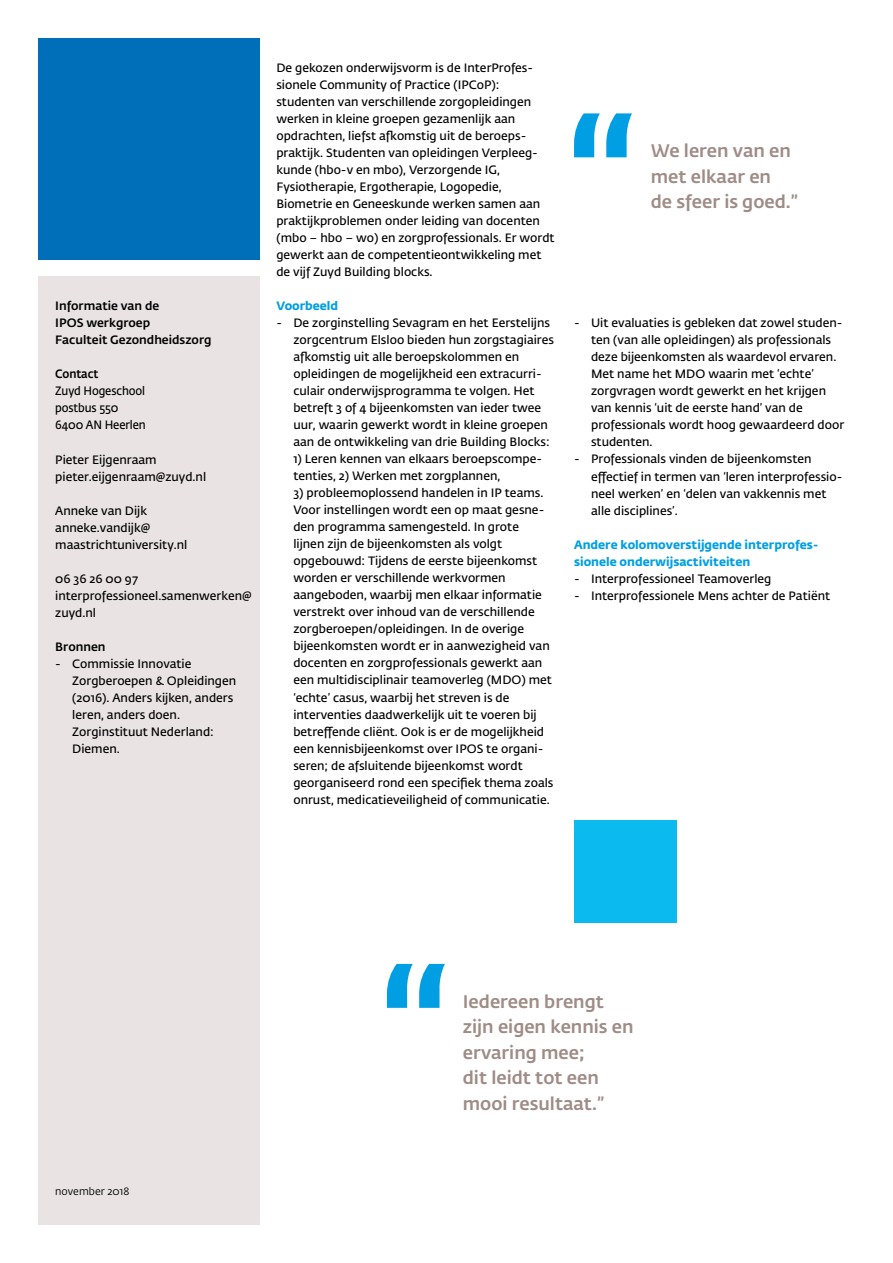
<style>
.page{position:relative;width:893px;height:1263px;background:#fff}
.page>*{position:absolute;margin:0;border:0;box-sizing:border-box;transform-origin:0 0}
.t1{font:500 18px/25.5px "Fedra Sans Std";color:#9f8c86}
.t2{font:600 12px/17px "Fedra Sans Std";color:#000}
.t3{font:700 12px/17px "Fedra Sans Std";color:#009fe3}
.t4{font:500 12px/17px "Fedra Sans Std";color:#000}
.t5{font:600 12px/17px "Fedra Sans Std";color:#000;scale:.93 1}
.t6{font:500 12px "Fedra Sans Std";color:#000;scale:.93 1}
.t7{font:10.5px "Fedra Sans Std";color:#000}
</style>
<div class="page">
<div style="left:38px;top:276px;width:221px;height:949px;background:#e9e4e3"></div>
<div style="left:38px;top:38px;width:221px;height:221px;background:#006fb9"></div>
<svg style="left:387px;top:964px;width:58px;height:44px"></svg>
<div style="left:574px;top:821px;width:102px;height:102px;background:#0bbbef"></div>
<svg style="left:574px;top:113px;width:58px;height:44px"></svg>
<p class="t4" style="left:55px;top:298px;width:158px">Informatie van de<br>IPOS werkgroep<br>Faculteit Gezondheidszorg</p>
<p class="t6" style="left:55px;top:367px;width:48px">Contact</p>
<p class="t5" style="left:55px;top:383px;width:99px">Zuyd Hogeschool postbus 550<br>6400 AN Heerlen</p>
<p class="t2" style="left:55px;top:451px;width:152px">Pieter Eijgenraam pieter.eijgenraam@zuyd.nl</p>
<p class="t2" style="left:55px;top:502px;width:134px">Anneke van Dijk anneke.vandijk@ maastrichtuniversity.nl</p>
<p class="t2" style="left:55px;top:570px;width:198px">06 36 26 00 97 interprofessioneel.samenwerken@ zuyd.nl</p>
<p class="t4" style="left:55px;top:638px;width:52px">Bronnen</p>
<p class="t2" style="left:72px;top:655px;width:165px;text-indent:-17px">- Commissie Innovatie<br>Zorgberoepen &amp; Opleidingen (2016). Anders kijken, anders leren, anders doen.<br>Zorginstituut Nederland:<br>Diemen.</p>
<p class="t2" style="left:276px;top:60px;width:280px">De gekozen onderwijsvorm is de InterProfes&shy;sionele Community of Practice (IPCoP): studenten van verschillende zorgopleidingen werken in kleine groepen gezamenlijk aan opdrachten, liefst afkomstig uit de beroeps&shy;praktijk. Studenten van opleidingen Verpleeg&shy;kunde (hbo-v en mbo), Verzorgende IG, Fysiotherapie, Ergotherapie, Logopedie, Biometrie en Geneeskunde werken samen aan praktijkproblemen onder leiding van docenten (mbo – hbo – wo) en zorgprofessionals. Er wordt gewerkt aan de competentieontwikkeling met de vijf Zuyd Building blocks.</p>
<p class="t3" style="left:276px;top:298px;width:63px">Voorbeeld</p>
<p class="t2" style="left:293px;top:315px;width:262px;text-indent:-17px">- De zorginstelling Sevagram en het Eerstelijns zorgcentrum Elsloo bieden hun zorgstagiaires afkomstig uit alle beroepskolommen en opleidingen de mogelijkheid een extracurri&shy;culair onderwijsprogramma te volgen. Het betreft 3 of 4 bijeenkomsten van ieder twee uur, waarin gewerkt wordt in kleine groepen aan de ontwikkeling van drie Building Blocks:</p>
<p class="t2" style="left:293px;top:451px;width:250px">1) Leren kennen van elkaars beroepscompe&shy;tenties, 2) Werken met zorgplannen,</p>
<p class="t2" style="left:293px;top:485px;width:262px">3) probleemoplossend handelen in IP teams.<br>Voor instellingen wordt een op maat gesne&shy;den programma samengesteld. In grote<br>lijnen zijn de bijeenkomsten als volgt opgebouwd: Tijdens de eerste bijeenkomst worden er verschillende werkvormen aangeboden, waarbij men elkaar informatie verstrekt over inhoud van de verschillende zorgberoepen/opleidingen. In de overige bijeenkomsten wordt er in aanwezigheid van docenten en zorgprofessionals gewerkt aan een multidisciplinair teamoverleg (MDO) met ‘echte’ casus, waarbij het streven is de interventies daadwerkelijk uit te voeren bij betreffende cliënt. Ook is er de mogelijkheid een kennisbijeenkomst over IPOS te organi&shy;seren; de afsluitende bijeenkomst wordt georganiseerd rond een specifiek thema zoals onrust, medicatieveiligheid of communicatie.</p>
<h1 class="t1" style="left:651px;top:138px;width:149px">We leren van en met elkaar en<br>de sfeer is goed.”</h1>
<p class="t2" style="left:591px;top:315px;width:255px;text-indent:-17px">- Uit evaluaties is gebleken dat zowel studen&shy;ten (van alle opleidingen) als professionals deze bijeenkomsten als waardevol ervaren.<br>Met name het MDO waarin met ‘echte’ zorgvragen wordt gewerkt en het krijgen van kennis ‘uit de eerste hand’ van de professionals wordt hoog gewaardeerd door studenten.</p>
<p class="t2" style="left:591px;top:451px;width:253px;text-indent:-17px">- Professionals vinden de bijeenkomsten effectief in termen van ‘leren interprofessio&shy;neel werken’ en ‘delen van vakkennis met alle disciplines’.</p>
<p class="t3" style="left:574px;top:536px;width:246px">Andere kolomoverstijgende interprofes&shy;sionele onderwijsactiviteiten</p>
<p class="t2" style="left:574px;top:570px;width:199px">- Interprofessioneel Teamoverleg</p>
<p class="t2" style="left:574px;top:587px;width:258px">- Interprofessionele Mens achter de Patiënt</p>
<p class="t7" style="left:55px;top:1184px;width:76px">november 2018</p>
<h1 class="t1" style="left:463px;top:989px;width:172px">Iedereen brengt zijn eigen kennis en ervaring mee;<br>dit leidt tot een mooi resultaat.”</h1>
</div>
